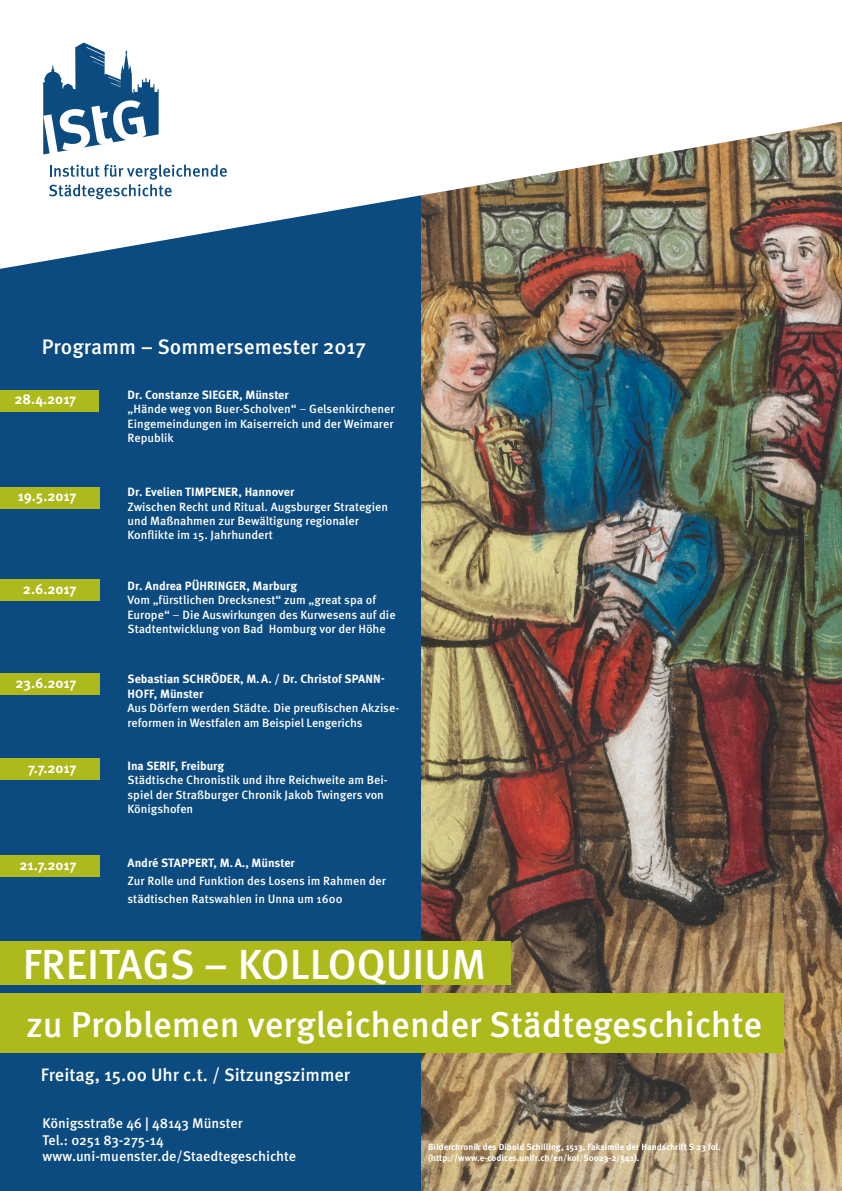
<style>
.page{position:relative;width:842px;height:1191px;background:#fff}
.page>*{position:absolute;margin:0;border:0;box-sizing:border-box;transform-origin:0 0}
.t1{font:500 42px "Meta OT";color:#fff}
.t2{font:500 36px "Meta OT";color:#fff}
.t3{font:500 21px "Meta OT";color:#fff}
.t4{font:500 18px "Meta OT";color:#fff}
.t5{font:700 14.2px "Meta OT";color:#fff}
.t6{font:500 14px "Meta OT";letter-spacing:-.005em;color:#fff}
.t7{font:500 12px/14.4px "Meta OT";color:#fff}
.t8{font:700 12px/14.4px "Meta OT";color:#fff}
.t9{font:700 9px "Meta OT";color:#fff}
.s1{font-weight:700}
.s2{font-weight:400}
</style>
<div class="page">
<img style="left:421px;top:269px;width:421px;height:922px">
<div style="left:0;top:93px;width:421px;height:1098px;background:#0c4b80"></div>
<svg style="left:0;top:42px;width:842px;height:227px"></svg>
<svg style="left:49px;top:164px;width:178px;height:35px;background:#cedae5"></svg>
<svg style="left:43px;top:43px;width:116px;height:111px"></svg>
<div style="left:0;top:390px;width:99px;height:21px;background:#aeb91c"></div>
<div style="left:0;top:487px;width:99px;height:21px;background:#aeb91c"></div>
<div style="left:0;top:579px;width:99px;height:21px;background:#aeb91c"></div>
<div style="left:0;top:673px;width:99px;height:21px;background:#aeb91c"></div>
<div style="left:0;top:758px;width:99px;height:22px;background:#aeb91c"></div>
<div style="left:0;top:855px;width:99px;height:21px;background:#aeb91c"></div>
<div style="left:0;top:940px;width:510px;height:44px;background:#aeb91c"></div>
<div style="left:0;top:993px;width:783px;height:59px;background:#aeb91c"></div>
<p class="t3" style="left:42px;top:334px;width:326px">Programm – Sommersemester 2017</p>
<p class="t5" style="left:15px;top:390px;width:63px">28.4.2017</p>
<p class="t5" style="left:18px;top:487px;width:60px">19.5.2017</p>
<p class="t5" style="left:23px;top:579px;width:55px">2.6.2017</p>
<p class="t5" style="left:16px;top:674px;width:62px">23.6.2017</p>
<p class="t5" style="left:28px;top:759px;width:50px">7.7.2017</p>
<p class="t5" style="left:20px;top:855px;width:58px">21.7.2017</p>
<p class="t7" style="left:128px;top:388px;width:269px"><span class="s1">Dr. Constanze SIEGER, Münster<br></span>„Hände weg von Buer-Scholven“ <span class="s2">–</span> Gelsenkirchener Eingemeindungen im Kaiserreich und der Weimarer Republik</p>
<p class="t8" style="left:128px;top:485px;width:168px">Dr. Evelien TIMPENER, Hannover</p>
<p class="t7" style="left:128px;top:499px;width:262px">Zwischen Recht und Ritual. Augsburger Strategien und Maßnahmen zur Bewältigung regionaler<br>Konflikte im 15. Jahrhundert</p>
<p class="t8" style="left:128px;top:578px;width:171px">Dr. Andrea PÜHRINGER, Marburg</p>
<p class="t7" style="left:128px;top:593px;width:270px">Vom „fürstlichen Drecksnest“ zum „great spa of<br>Europe“ <span class="s2">–</span> Die Auswirkungen des Kurwesens auf die<br>Stadtentwicklung von Bad Homburg vor der Höhe</p>
<p class="t8" style="left:128px;top:672px;width:259px">Sebastian SCHRÖDER, M.A. / Dr. Christof SPANN-<br>HOFF, Münster</p>
<p class="t7" style="left:128px;top:701px;width:273px">Aus Dörfern werden Städte. Die preußischen Akzise&shy;reformen in Westfalen am Beispiel Lengerichs</p>
<p class="t8" style="left:128px;top:758px;width:98px">Ina SERIF, Freiburg</p>
<p class="t7" style="left:128px;top:773px;width:262px">Städtische Chronistik und ihre Reichweite am Bei&shy;spiel der Straßburger Chronik Jakob Twingers von<br>Königshofen</p>
<p class="t8" style="left:128px;top:856px;width:169px">André STAPPERT, M.A., Münster</p>
<p class="t7" style="left:128px;top:872px;width:260px;line-height:18px">Zur Rolle und Funktion des Losens im Rahmen der städtischen Ratswahlen in Unna um 1600</p>
<p class="t1" style="left:23px;top:938px;width:465px">FREITAGS – KOLLOQUIUM</p>
<p class="t2" style="left:26px;top:1001px;width:738px">zu Problemen vergleichender Städtegeschichte</p>
<p class="t4" style="left:41px;top:1064px;width:311px">Freitag, 15.00 Uhr c.t. / Sitzungszimmer</p>
<p class="t6" style="left:43px;top:1114px;width:202px">Königsstraße 46 | 48143 Münster</p>
<p class="t6" style="left:43px;top:1131px;width:123px">Tel.: 0251 83-275-14</p>
<p class="t6" style="left:43px;top:1147px;width:255px">www.uni-muenster.de/Staedtegeschichte</p>
<p class="t9" style="left:428px;top:1141px;width:294px">Bilderchronik des Dibold Schilling, 1513, Faksimile der Handschrift S 23 fol.</p>
<p class="t9" style="left:428px;top:1152px;width:213px">(http://www.e-codices.unifr.ch/en/kol/S0023-2/541).</p>
</div>
